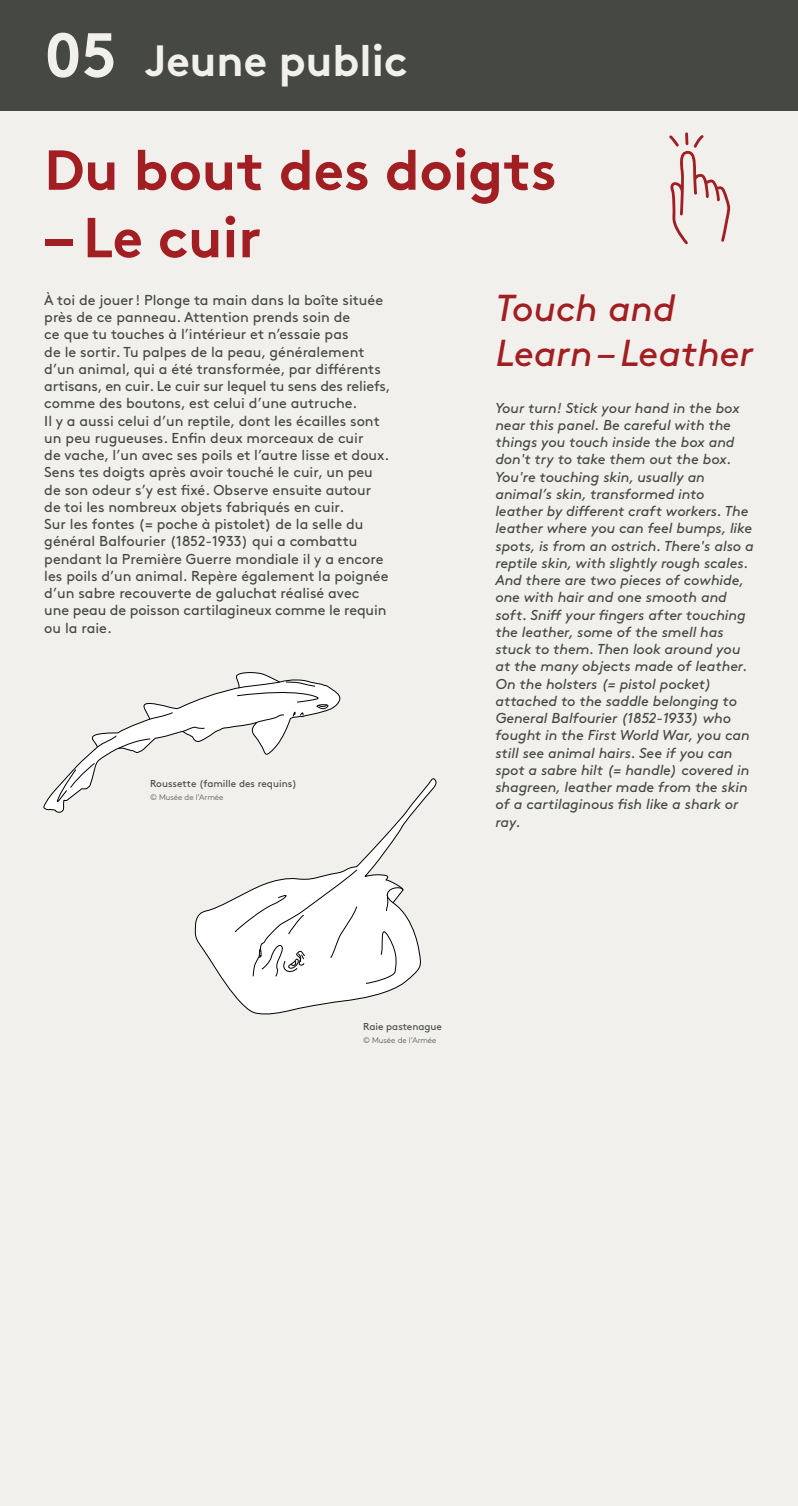
<style>
.page{position:relative;width:798px;height:1506px;background:#fff}
.page>*{position:absolute;margin:0;border:0;box-sizing:border-box;transform-origin:0 0}
.t1{font:700 56.25px "Brown";color:#a11e23}
.t2{font:700 43.75px "Brown";color:#f1f0ec}
.t3{font:italic 37.5px/45px "Brown";color:#a11e23}
.t4{font:14.38px/17.2px "Brown";color:#464844}
.t5{font:italic 14.38px/17.2px "Brown";letter-spacing:-.005em;color:#464844}
.t6{font:10px "Brown";color:#464844}
.t7{font:300 8.12px "Brown";color:#464844}
.s1{font-size:62.5px}
</style>
<div class="page">
<div style="left:0;top:0;width:797px;height:112px;background:#464844"></div>
<div style="left:0;top:112px;width:797px;height:1394px;background:#f1f0ec"></div>
<svg style="left:43px;top:672px;width:297px;height:141px"></svg>
<svg style="left:193px;top:777px;width:243px;height:238px"></svg>
<svg style="left:386px;top:887px;width:17px;height:25px"></svg>
<svg style="left:365px;top:919px;width:34px;height:65px;background:#f3f3f3"></svg>
<svg style="left:234px;top:869px;width:124px;height:108px;background:#f2f2f2"></svg>
<svg style="left:664px;top:111px;width:69px;height:134px"></svg>
<h2 class="t2" style="left:44px;top:25px;width:365px"><span class="s1">05</span> Jeune public</h2>
<h1 class="t1" style="left:44px;top:125px;width:514px">Du bout des doigts</h1>
<h1 class="t1" style="left:44px;top:192px;width:218px">– Le cuir</h1>
<p class="t4" style="left:44px;top:290px;width:348px">À toi de jouer! Plonge ta main dans la boîte située près de ce panneau. Attention prends soin de<br>ce que tu touches à l’intérieur et n’essaie pas<br>de le sortir. Tu palpes de la peau, généralement d’un animal, qui a été transformée, par différents artisans, en cuir. Le cuir sur lequel tu sens des reliefs, comme des boutons, est celui d’une autruche.<br>Il y a aussi celui d’un reptile, dont les écailles sont un peu rugueuses. Enfin deux morceaux de cuir<br>de vache, l’un avec ses poils et l’autre lisse et doux.<br>Sens tes doigts après avoir touché le cuir, un peu de son odeur s’y est fixé. Observe ensuite autour de toi les nombreux objets fabriqués en cuir.<br>Sur les fontes (= poche à pistolet) de la selle du général Balfourier (1852-1933) qui a combattu pendant la Première Guerre mondiale il y a encore les poils d’un animal. Repère également la poignée d’un sabre recouverte de galuchat réalisé avec<br>une peau de poisson cartilagineux comme le requin ou la raie.</p>
<p class="t6" style="left:150px;top:776px;width:148px">Roussette (famille des requins)</p>
<p class="t7" style="left:150px;top:792px;width:75px">© Musée de l’Armée</p>
<h3 class="t3" style="left:495px;top:282px;width:259px">Touch and<br>Learn–Leather</h3>
<p class="t5" style="left:495px;top:398px;width:260px">Your turn! Stick your hand in the box near this panel. Be careful with the things you touch inside the box and don't try to take them out the box.<br>You're touching skin, usually an animal’s skin, transformed into leather by different craft workers. The leather where you can feel bumps, like spots, is from an ostrich. There's also a reptile skin, with slightly rough scales.<br>And there are two pieces of cowhide, one with hair and one smooth and soft. Sniff your fingers after touching the leather, some of the smell has stuck to them. Then look around you at the many objects made of leather.<br>On the holsters (= pistol pocket) attached to the saddle belonging to General Balfourier (1852-1933) who fought in the First World War, you can still see animal hairs. See if you can spot a sabre hilt (= handle) covered in shagreen, leather made from the skin of a cartilaginous fish like a shark or ray.</p>
<p class="t6" style="left:363px;top:1019px;width:80px">Raie pastenague</p>
<p class="t7" style="left:363px;top:1034px;width:75px">© Musée de l’Armée</p>
</div>
